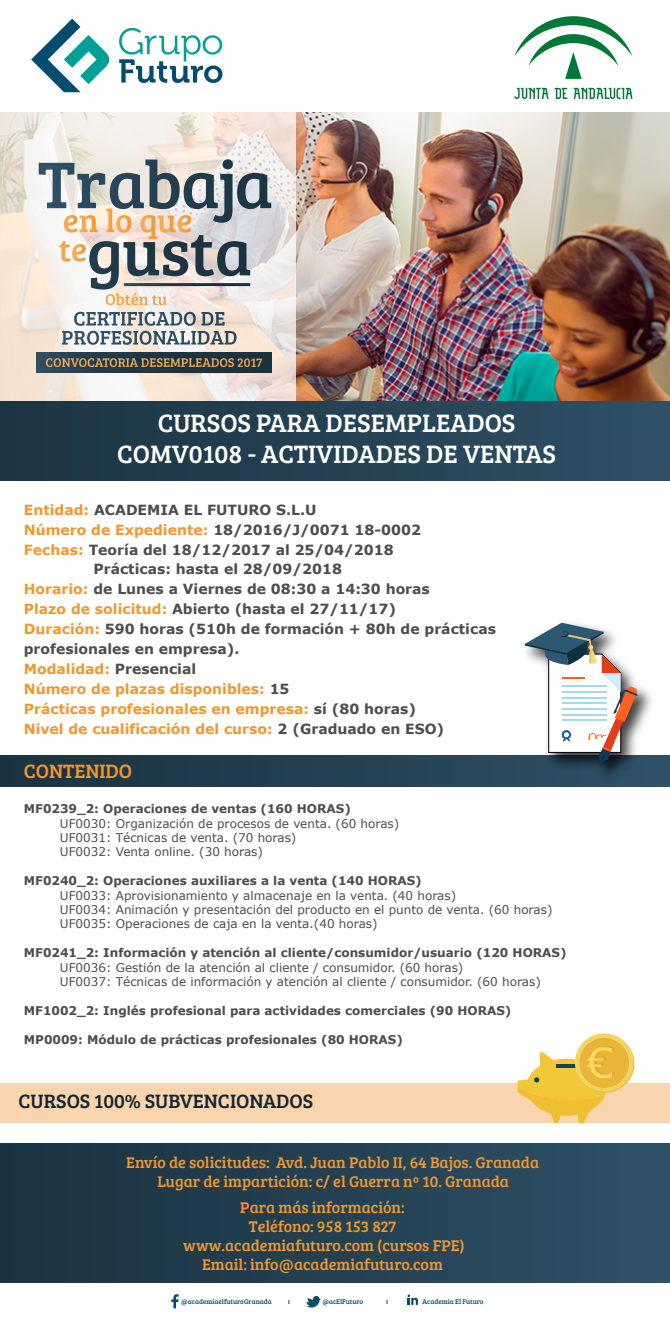
<style>
.page{position:relative;width:670px;height:1329px;background:#fff}
.page>*{position:absolute;margin:0;border:0;box-sizing:border-box;transform-origin:0 0}
.t1{font:26px/31.2px "Bree Serif";color:#fff;text-align:center}
.t2{font:20px "Bree Serif";color:#142630}
.t3{font:20px "Bree Serif";color:#f19730}
.t4{font:16px/19.2px "Bree Serif";color:#f19730;text-align:center}
.t5{font:700 14px "Verdana";color:#4d4d4d}
.t6{font:700 14px "Verdana";color:#f19730}
.t7{font:12px/14.4px "Verdana";color:#4d4d4d}
.t8{font:700 12px "Verdana";color:#4d4d4d}
.t9{font:7px "Bree Serif";color:#054d6c}
.s1{color:#f19730}
.s2{color:#4d4d4d}
</style>
<div class="page">
<img style="left:295px;top:112px;width:374px;height:289px">
<div style="left:0;top:401px;width:669px;height:80px;background:linear-gradient(to right,#1b3442,#2f5066)"></div>
<svg style="left:514px;top:88px;width:34px;height:11px"></svg>
<svg style="left:554px;top:88px;width:13px;height:11px"></svg>
<svg style="left:573px;top:88px;width:59px;height:11px"></svg>
<svg style="left:514px;top:16px;width:118px;height:63px"></svg>
<svg style="left:0;top:112px;width:295px;height:289px"></svg>
<svg style="left:62px;top:312px;width:174px;height:33px"></svg>
<svg style="left:39px;top:159px;width:232px;height:146px"></svg>
<hr style="left:124px;top:283px;width:126px;height:3px;background:#fff">
<div style="left:37px;top:353px;width:234px;height:20px;background:linear-gradient(to right,#284659,#162d39)"></div>
<svg style="left:46px;top:358px;width:216px;height:9px"></svg>
<svg style="left:119px;top:28px;width:103px;height:55px"></svg>
<svg style="left:31px;top:19px;width:78px;height:73px"></svg>
<svg style="left:0;top:756px;width:669px;height:31px"></svg>
<img style="left:515px;top:622px;width:144px;height:165px">
<svg style="left:524px;top:623px;width:113px;height:143px"></svg>
<div style="left:0;top:1084px;width:669px;height:39px;background:#f9d5ad"></div>
<div style="left:0;top:1143px;width:669px;height:140px;background:linear-gradient(to right,#19323f,#2f5067)"></div>
<svg style="left:574px;top:1033px;width:59px;height:59px"></svg>
<div style="left:579px;top:1039px;width:49px;height:49px;background:#ebb53a;border-radius:50%"></div>
<svg style="left:517px;top:1046px;width:97px;height:77px"></svg>
<svg style="left:407px;top:1295px;width:10px;height:10px"></svg>
<svg style="left:306px;top:1296px;width:14px;height:12px"></svg>
<svg style="left:171px;top:1294px;width:7px;height:14px"></svg>
<h1 class="t1" style="left:117px;top:406px;width:440px">CURSOS PARA DESEMPLEADOS<br>COMV0108 - ACTIVIDADES DE VENTAS</h1>
<p class="t5" style="left:24px;top:500px;width:294px"><span class="s1">Entidad:</span> ACADEMIA EL FUTURO S.L.U</p>
<p class="t5" style="left:24px;top:520px;width:398px"><span class="s1">Número de Expediente:</span> 18/2016/J/0071 18-0002</p>
<p class="t5" style="left:24px;top:540px;width:371px"><span class="s1">Fechas:</span> Teoría del 18/12/2017 al 25/04/2018</p>
<p class="t5" style="left:93px;top:559px;width:250px">Prácticas: hasta el 28/09/2018</p>
<p class="t5" style="left:24px;top:579px;width:407px"><span class="s1">Horario:</span> de Lunes a Viernes de 08:30 a 14:30 horas</p>
<p class="t5" style="left:24px;top:599px;width:373px"><span class="s1">Plazo de solicitud:</span> Abierto (hasta el 27/11/17)</p>
<p class="t5" style="left:24px;top:619px;width:473px"><span class="s1">Duración:</span> 590 horas (510h de formación + 80h de prácticas</p>
<p class="t5" style="left:24px;top:639px;width:217px">profesionales en empresa).</p>
<p class="t6" style="left:24px;top:659px;width:174px">Modalidad: <span class="s2">Presencial</span></p>
<p class="t6" style="left:24px;top:679px;width:267px">Número de plazas disponibles: <span class="s2">15</span></p>
<p class="t6" style="left:24px;top:699px;width:393px">Prácticas profesionales en empresa: <span class="s2">sí (80 horas)</span></p>
<p class="t6" style="left:24px;top:719px;width:421px">Nivel de cualificación del curso: <span class="s2">2 (Graduado en ESO)</span></p>
<h2 class="t3" style="left:24px;top:756px;width:110px">CONTENIDO</h2>
<p class="t8" style="left:24px;top:800px;width:328px">MF0239_2: Operaciones de ventas (160 HORAS)</p>
<p class="t7" style="left:60px;top:816px;width:341px">UF0030: Organización de procesos de venta. (60 horas)<br>UF0031: Técnicas de venta. (70 horas)<br>UF0032: Venta online. (30 horas)</p>
<p class="t8" style="left:24px;top:872px;width:399px">MF0240_2: Operaciones auxiliares a la venta (140 HORAS)</p>
<p class="t7" style="left:60px;top:888px;width:493px">UF0033: Aprovisionamiento y almacenaje en la venta. (40 horas)<br>UF0034: Animación y presentación del producto en el punto de venta. (60 horas)<br>UF0035: Operaciones de caja en la venta.(40 horas)</p>
<p class="t8" style="left:24px;top:944px;width:544px">MF0241_2: Información y atención al cliente/consumidor/usuario (120 HORAS)</p>
<p class="t7" style="left:60px;top:960px;width:482px">UF0036: Gestión de la atención al cliente / consumidor. (60 horas)<br>UF0037: Técnicas de información y atención al cliente / consumidor. (60 horas)</p>
<p class="t8" style="left:24px;top:1002px;width:489px">MF1002_2: Inglés profesional para actividades comerciales (90 HORAS)</p>
<p class="t8" style="left:24px;top:1031px;width:380px">MP0009: Módulo de prácticas profesionales (80 HORAS)</p>
<h2 class="t2" style="left:18px;top:1086px;width:296px">CURSOS 100% SUBVENCIONADOS</h2>
<h3 class="t4" style="left:126px;top:1152px;width:414px">Envío de solicitudes: Avd. Juan Pablo II, 64 Bajos. Granada<br>Lugar de impartición: c/ el Guerra nº 10. Granada</h3>
<h3 class="t4" style="left:183px;top:1197px;width:283px">Para más información:<br>Teléfono: 958 153 827 www.academiafuturo.com (cursos FPE)<br>Email: info@academiafuturo.com</h3>
<p class="t9" style="left:181px;top:1296px;width:92px">@academiaelfuturoGranada</p>
<p class="t9" style="left:322px;top:1296px;width:42px">@acElFuturo</p>
<p class="t9" style="left:422px;top:1296px;width:63px">Academia El Futuro</p>
</div>
